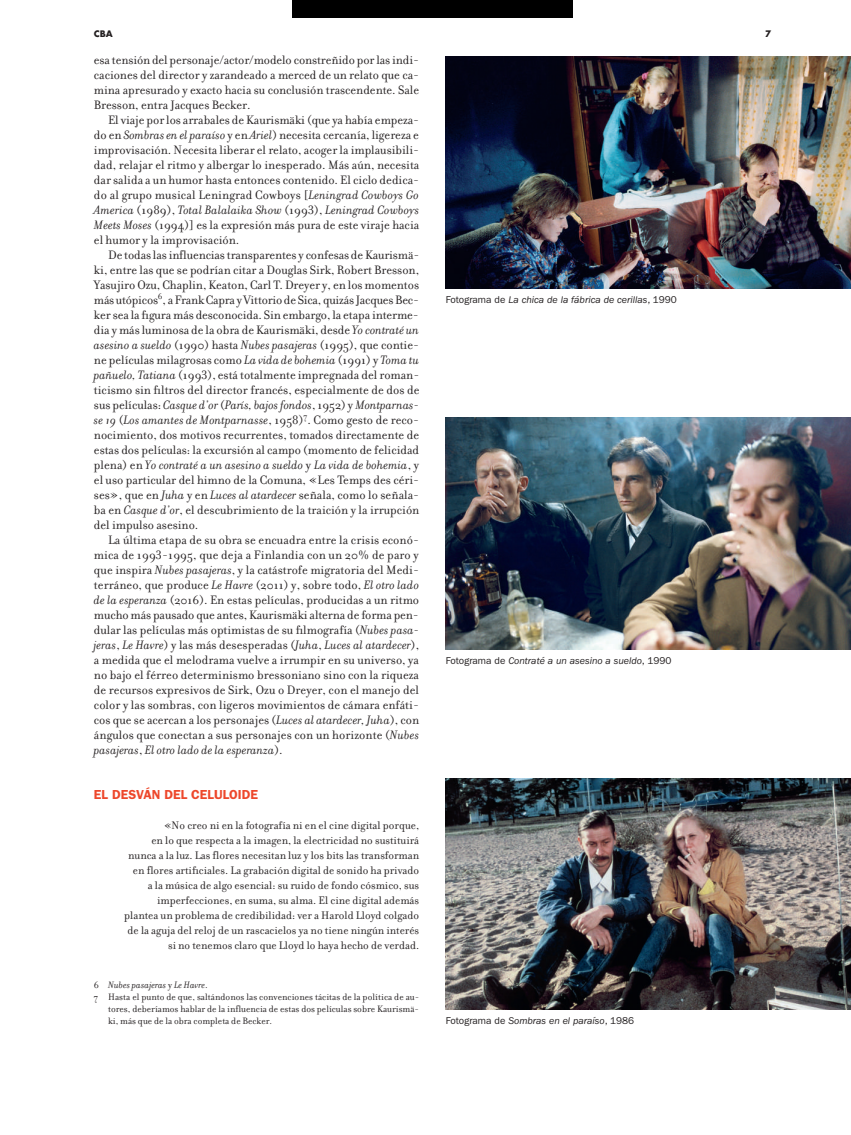
<style>
.page{position:relative;width:851px;height:1135px;background:#fff}
.page>*{position:absolute;margin:0;border:0;box-sizing:border-box;transform-origin:0 0}
.t1{font:13.12px/15px "Filosofia";color:#231f20;text-align:justify}
.t2{font:600 13.12px "ITC Franklin Gothic Std";color:#ed472b}
.t3{font:11.88px/15px "Filosofia";color:#231f20;text-align:right}
.t4{font:10px "Filosofia";color:#231f20}
.t5{font:italic 10px "ITC Franklin Gothic Std";color:#231f20}
.t6{font:italic 10px "Filosofia";color:#231f20}
.t7{font:700 8.75px "Futura";color:#231f20}
.s1{font-style:italic}
.s2{font-style:normal}
</style>
<div class="page">
<div style="left:292px;top:0;width:280px;height:18px;background:#000"></div>
<img style="left:446px;top:56px;width:405px;height:233px">
<img style="left:446px;top:418px;width:405px;height:231px">
<img style="left:446px;top:778px;width:405px;height:231px">
<p class="t7" style="left:94px;top:28px;width:20px">CBA</p>
<p class="t7" style="left:765px;top:28px;width:7px">7</p>
<p class="t1" style="left:94px;top:52px;width:327px">esa tensión del personaje/actor/modelo constreñido por las indi&shy;caciones del director y zarandeado a merced de un relato que ca&shy;mina apresurado y exacto hacia su conclusión trascendente. Sale Bresson, entra Jacques Becker.</p>
<p class="t1" style="left:94px;top:112px;width:327px;text-indent:14px">El viaje por los arrabales de Kaurismäki (que ya había empeza&shy;do en <span class="s1">Sombras en el paraíso</span> y en <span class="s1">Ariel</span>) necesita cercanía, ligereza e improvisación. Necesita liberar el relato, acoger la implausibili&shy;dad, relajar el ritmo y albergar lo inesperado. Más aún, necesita dar salida a un humor hasta entonces contenido. El ciclo dedica&shy;do al grupo musical Leningrad Cowboys [<span class="s1">Leningrad Cowboys Go America</span> (1989), <span class="s1">Total Balalaika Show</span> (1993), <span class="s1">Leningrad Cowboys Meets Moses</span> (1994)] es la expresión más pura de este viraje hacia el humor y la improvisación.</p>
<p class="t1" style="left:94px;top:247px;width:327px;text-indent:14px">De todas las influencias transparentes y confesas de Kaurismä&shy;ki, entre las que se podrían citar a Douglas Sirk, Robert Bresson, Yasujiro Ozu, Chaplin, Keaton, Carl T. Dreyer y, en los momentos más utópicos<sup>6</sup>, a Frank Capra y Vittorio de Sica, quizás Jacques Bec&shy;ker sea la figura más desconocida. Sin embargo, la etapa interme&shy;dia y más luminosa de la obra de Kaurismäki, desde <span class="s1">Yo contraté un asesino a sueldo</span> (1990) hasta <span class="s1">Nubes pasajeras</span> (1995), que contie&shy;ne películas milagrosas como <span class="s1">La vida de bohemia</span> (1991) y <span class="s1">Toma tu pañuelo, Tatiana</span> (1993), está totalmente impregnada del roman&shy;ticismo sin filtros del director francés, especialmente de dos de sus películas: <span class="s1">Casque d’or</span> (<span class="s1">París, bajos fondos</span>, 1952) y <span class="s1">Montparnas&shy;se 19</span> (<span class="s1">Los amantes de Montparnasse</span>, 1958)<sup>7</sup>. Como gesto de reco&shy;nocimiento, dos motivos recurrentes, tomados directamente de estas dos películas: la excursión al campo (momento de felicidad plena) en <span class="s1">Yo contraté a un asesino a sueldo</span> y <span class="s1">La vida de bohemia</span>, y el uso particular del himno de la Comuna, «Les Temps des céri&shy;ses», que en <span class="s1">Juha</span> y en <span class="s1">Luces al atardecer</span> señala, como lo señala&shy;ba en <span class="s1">Casque d’or</span>, el descubrimiento de la traición y la irrupción del impulso asesino.</p>
<p class="t1" style="left:94px;top:532px;width:327px;text-indent:14px">La última etapa de su obra se encuadra entre la crisis econó&shy;mica de 1993-1995, que deja a Finlandia con un 20% de paro y que inspira <span class="s1">Nubes pasajeras</span>, y la catástrofe migratoria del Medi&shy;terráneo, que produce <span class="s1">Le Havre</span> (2011) y, sobre todo, <span class="s1">El otro lado de la esperanza</span> (2016). En estas películas, producidas a un ritmo mucho más pausado que antes, Kaurismäki alterna de forma pen&shy;dular las películas más optimistas de su filmografía (<span class="s1">Nubes pasa&shy;jeras</span>, <span class="s1">Le Havre</span>) y las más desesperadas (<span class="s1">Juha</span>, <span class="s1">Luces al atardecer</span>), a medida que el melodrama vuelve a irrumpir en su universo, ya no bajo el férreo determinismo bressoniano sino con la riqueza de recursos expresivos de Sirk, Ozu o Dreyer, con el manejo del color y las sombras, con ligeros movimientos de cámara enfáti&shy;cos que se acercan a los personajes (<span class="s1">Luces al atardecer, Juha</span>), con ángulos que conectan a sus personajes con un horizonte (<span class="s1">Nubes pasajeras</span>, <span class="s1">El otro lado de la esperanza</span>).</p>
<p class="t2" style="left:94px;top:787px;width:79px">EL DESVÁN DEL</p>
<p class="t2" style="left:191px;top:787px;width:17px">CELUL</p>
<p class="t2" style="left:229px;top:787px;width:16px">OIDE</p>
<p class="t3" style="left:124px;top:818px;width:296px">«No creo ni en la fotografía ni en el cine digital porque,<br>en lo que respecta a la imagen, la electricidad no sustituirá nunca a la luz. Las flores necesitan luz y los bits las transforman en flores artificiales. La grabación digital de sonido ha privado<br>a la música de algo esencial: su ruido de fondo cósmico, sus imperfecciones, en suma, su alma. El cine digital además plantea un problema de credibilidad: ver a Harold Lloyd colgado de la aguja del reloj de un rascacielos ya no tiene ningún interés si no tenemos claro que Lloyd lo haya hecho de verdad.</p>
<p class="t6" style="left:94px;top:979px;width:115px"><span class="s2">6</span> Nubes pasajeras <span class="s2">y</span> Le Havre<span class="s2">.</span></p>
<p class="t4" style="left:94px;top:991px;width:327px">7 Hasta el punto de que, saltándonos las convenciones tácitas de la política de au-</p>
<p class="t4" style="left:108px;top:1003px;width:312px">tores, deberíamos hablar de la influencia de estas dos películas sobre Kaurismä-</p>
<p class="t4" style="left:108px;top:1015px;width:166px">ki, más que de la obra completa de Becker.</p>
<p class="t5" style="left:446px;top:294px;width:232px"><span class="s2">Fotograma de</span> La chica de la fábrica de cerillas<span class="s2">, 1990</span></p>
<p class="t5" style="left:446px;top:655px;width:227px"><span class="s2">Fotograma de</span> Contraté a un asesino a sueldo<span class="s2">, 1990</span></p>
<p class="t5" style="left:446px;top:1015px;width:190px"><span class="s2">Fotograma de</span> Sombras en el paraíso<span class="s2">, 1986</span></p>
</div>
